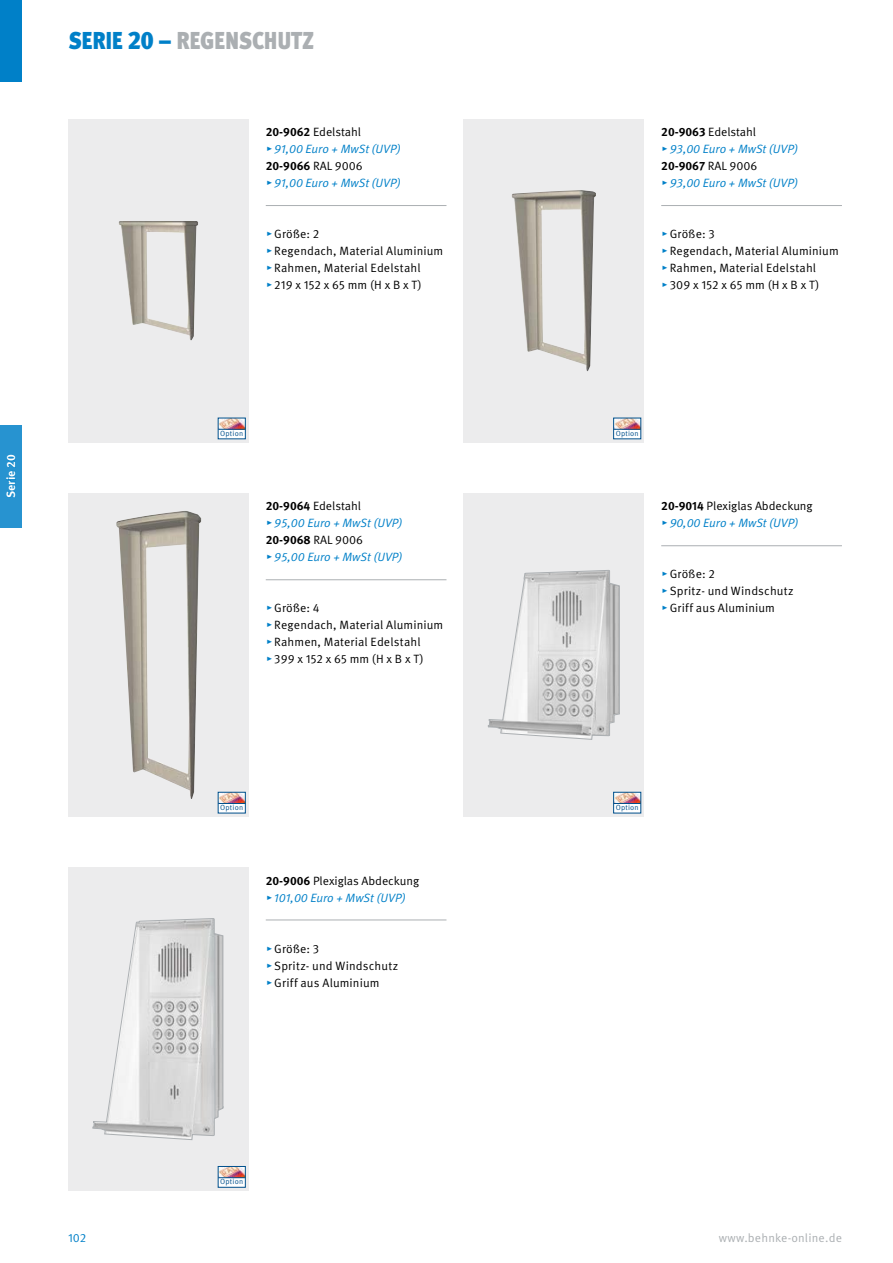
<style>
.page{position:relative;width:893px;height:1263px;background:#fff}
.page>*{position:absolute;margin:0;border:0;box-sizing:border-box;transform-origin:0 0}
.t1{font:900 30px "Meta Pro";letter-spacing:-.04em;color:#abafb2;scale:.8 1}
.t2{font:12px/17px "Meta Pro Norm";letter-spacing:.01em;color:#000}
.t3{font:12px "Meta Pro Norm Ita";color:#0080c8}
.t4{font:700 12px "Meta Pro";color:#000}
.t5{font:12px "Meta Pro Norm";letter-spacing:.015em;color:#abafb2}
.t6{font:700 12px "Meta Pro";color:#fff}
.t7{font:12px "Meta Pro Norm";color:#0080c8}
.t8{font:7.5px "Meta Pro Norm";letter-spacing:.025em;color:#00508c}
.s1{color:#0080c8}
.s2{font-size:25.2px;color:#0080c8}
.s3{font-family:"Meta Pro";font-weight:700}
.s4{font-family:"Meta Pro Norm";font-weight:400}
.s5{font-family:"Meta Pro Norm Ita";color:#0080c8}
</style>
<div class="page">
<div style="left:0;top:0;width:21px;height:82px;background:#0080c8"></div>
<div style="left:0;top:426px;width:21px;height:102px;background:#2793d0"></div>
<svg style="left:6px;top:454px;width:10px;height:44px"></svg>
<div style="left:68px;top:119px;width:181px;height:323px;background:#ececed"></div>
<div style="left:463px;top:493px;width:181px;height:323px;background:#ececed"></div>
<div style="left:68px;top:867px;width:181px;height:324px;background:#ececed"></div>
<div style="left:68px;top:493px;width:181px;height:323px;background:#ececed"></div>
<div style="left:463px;top:119px;width:181px;height:323px;background:#ececed"></div>
<hr style="left:661px;top:205px;width:181px;height:1px;background:#abafb2">
<hr style="left:661px;top:545px;width:181px;height:1px;background:#abafb2">
<hr style="left:266px;top:920px;width:180px;height:1px;background:#abafb2">
<hr style="left:266px;top:579px;width:180px;height:1px;background:#abafb2">
<hr style="left:266px;top:205px;width:180px;height:1px;background:#abafb2">
<img style="left:512px;top:190px;width:84px;height:181px">
<img style="left:119px;top:221px;width:79px;height:119px">
<div style="left:614px;top:418px;width:27px;height:21px;background:#fff"></div>
<img style="left:615px;top:420px;width:24px;height:9px">
<svg style="left:614px;top:429px;width:27px;height:1px"></svg>
<div style="left:614px;top:792px;width:27px;height:21px;background:#fff"></div>
<img style="left:615px;top:794px;width:24px;height:9px">
<div style="left:613px;top:792px;width:28px;height:21px;border:1px solid #00508c"></div>
<svg style="left:614px;top:803px;width:27px;height:1px"></svg>
<div style="left:218px;top:792px;width:27px;height:21px;background:#fff"></div>
<img style="left:220px;top:794px;width:24px;height:9px">
<div style="left:218px;top:792px;width:28px;height:21px;border:1px solid #00508c"></div>
<svg style="left:218px;top:803px;width:27px;height:1px"></svg>
<div style="left:218px;top:1166px;width:27px;height:21px;background:#fff"></div>
<img style="left:220px;top:1168px;width:24px;height:9px">
<div style="left:218px;top:1166px;width:28px;height:21px;border:1px solid #00508c"></div>
<svg style="left:218px;top:1177px;width:27px;height:1px"></svg>
<div style="left:218px;top:418px;width:27px;height:21px;background:#fff"></div>
<img style="left:220px;top:420px;width:24px;height:9px">
<svg style="left:218px;top:429px;width:27px;height:1px"></svg>
<img style="left:116px;top:511px;width:85px;height:288px">
<svg style="left:488px;top:570px;width:132px;height:170px"></svg>
<svg style="left:92px;top:918px;width:132px;height:222px"></svg>
<h1 class="t1" style="left:68px;top:14px;width:309px"><span class="s1">Serie</span> <span class="s2">20 –</span> Regenschutz</h1>
<p class="t2" style="left:266px;top:123px;width:97px"><span class="s3">20-9062</span> Edelstahl</p>
<p class="t3" style="left:266px;top:140px;width:137px">▸ 91,00 Euro + MwSt (UVP)</p>
<p class="t4" style="left:266px;top:157px;width:98px">20-9066 <span class="s4">RAL 9006</span></p>
<p class="t3" style="left:266px;top:174px;width:137px">▸ 91,00 Euro + MwSt (UVP)</p>
<p class="t2" style="left:266px;top:225px;width:179px"><span class="s5">▸</span> Größe: 2<br><span class="s5">▸</span> Regendach, Material Aluminium <span class="s5">▸</span> Rahmen, Material Edelstahl<br><span class="s5">▸</span> 219 x 152 x 65 mm (H x B x T)</p>
<p class="t6" style="left:2px;top:498px;width:45px;rotate:-90deg">Serie 20</p>
<p class="t8" style="left:220px;top:428px;width:25px">Option</p>
<p class="t2" style="left:266px;top:497px;width:97px"><span class="s3">20-9064</span> Edelstahl</p>
<p class="t3" style="left:266px;top:514px;width:138px">▸ 95,00 Euro + MwSt (UVP)</p>
<p class="t4" style="left:266px;top:531px;width:99px">20-9068 <span class="s4">RAL 9006</span></p>
<p class="t3" style="left:266px;top:548px;width:138px">▸ 95,00 Euro + MwSt (UVP)</p>
<p class="t2" style="left:266px;top:599px;width:179px"><span class="s5">▸</span> Größe: 4<br><span class="s5">▸</span> Regendach, Material Aluminium <span class="s5">▸</span> Rahmen, Material Edelstahl<br><span class="s5">▸</span> 399 x 152 x 65 mm (H x B x T)</p>
<p class="t2" style="left:661px;top:123px;width:96px"><span class="s3">20-9063</span> Edelstahl</p>
<p class="t3" style="left:661px;top:140px;width:138px">▸ 93,00 Euro + MwSt (UVP)</p>
<p class="t4" style="left:661px;top:157px;width:98px">20-9067 <span class="s4">RAL 9006</span></p>
<p class="t3" style="left:661px;top:174px;width:138px">▸ 93,00 Euro + MwSt (UVP)</p>
<p class="t2" style="left:661px;top:225px;width:179px"><span class="s5">▸</span> Größe: 3<br><span class="s5">▸</span> Regendach, Material Aluminium <span class="s5">▸</span> Rahmen, Material Edelstahl<br><span class="s5">▸</span> 309 x 152 x 65 mm (H x B x T)</p>
<p class="t8" style="left:616px;top:428px;width:25px">Option</p>
<p class="t2" style="left:661px;top:497px;width:153px"><span class="s3">20-9014</span> Plexiglas Abdeckung</p>
<p class="t3" style="left:661px;top:514px;width:139px">▸ 90,00 Euro + MwSt (UVP)</p>
<p class="t2" style="left:661px;top:565px;width:134px"><span class="s5">▸</span> Größe: 2<br><span class="s5">▸</span> Spritz- und Windschutz <span class="s5">▸</span> Griff aus Aluminium</p>
<p class="t8" style="left:220px;top:802px;width:25px">Option</p>
<p class="t8" style="left:616px;top:802px;width:25px">Option</p>
<p class="t2" style="left:266px;top:871px;width:155px"><span class="s3">20-9006</span> Plexiglas Abdeckung</p>
<p class="t3" style="left:266px;top:888px;width:141px">▸ 101,00 Euro + MwSt (UVP)</p>
<p class="t2" style="left:266px;top:939px;width:134px"><span class="s5">▸</span> Größe: 3<br><span class="s5">▸</span> Spritz- und Windschutz <span class="s5">▸</span> Griff aus Aluminium</p>
<p class="t8" style="left:220px;top:1176px;width:25px">Option</p>
<p class="t7" style="left:68px;top:1228px;width:20px">102</p>
<p class="t5" style="left:719px;top:1228px;width:124px">www.behnke-online.de</p>
</div>
